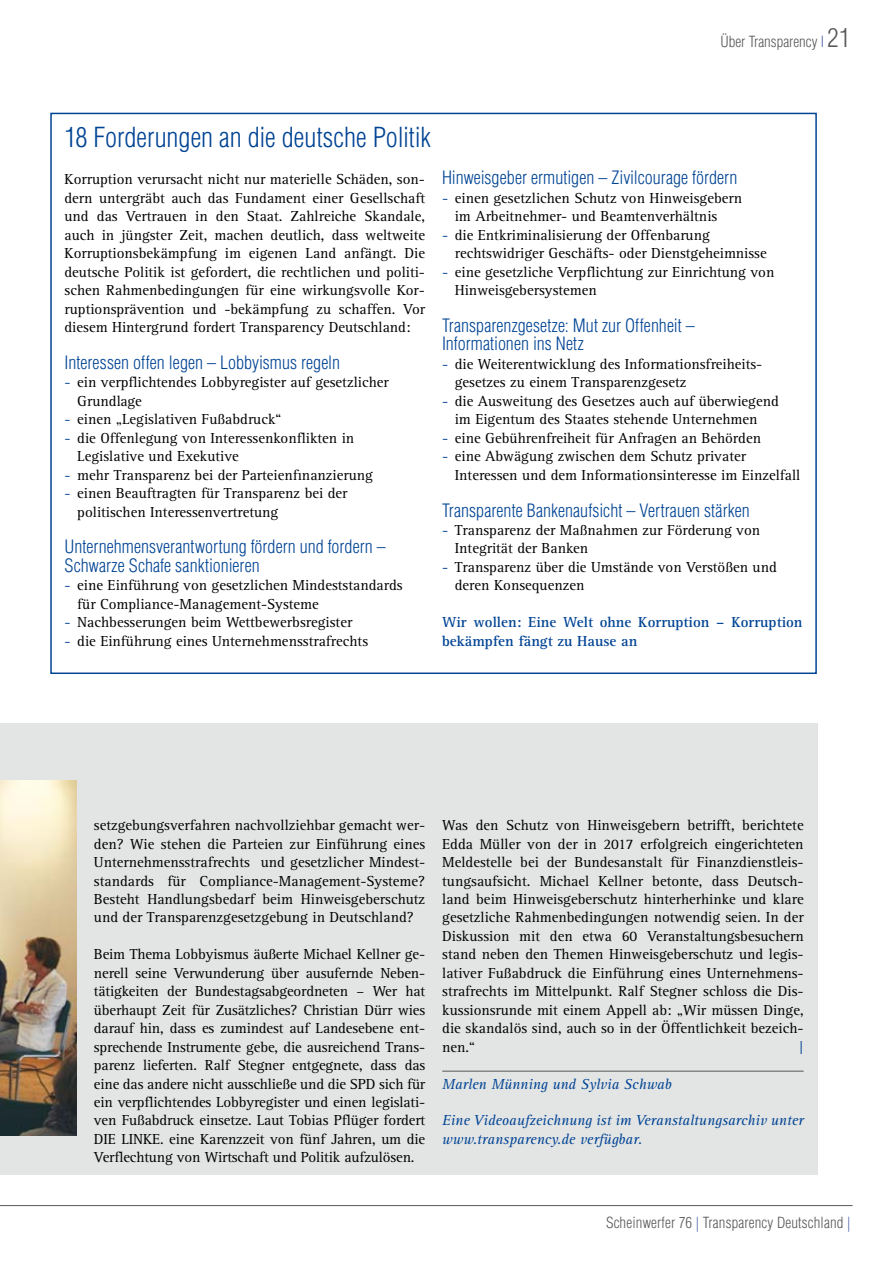
<style>
.page{position:relative;width:893px;height:1263px;background:#fff}
.page>*{position:absolute;margin:0;border:0;box-sizing:border-box;transform-origin:0 0}
.t1{font:300 condensed 27px "Helvetica LT Std";color:#004494}
.t2{font:300 condensed 18px/18.5px "Helvetica LT Std";letter-spacing:.005em;color:#004494}
.t3{font:15px/18.5px "Rotis Serif";color:#000}
.t4{font:italic 15px/18.5px "Rotis Serif";color:#004494}
.t5{font:700 15px/18.5px "Rotis Serif";color:#004494}
.t6{font:300 condensed 15px "Helvetica LT Std";letter-spacing:.01em;color:#58585a}
.t7{font:15px "Rotis Serif";color:#004494}
.s1{color:#5168aa}
.s2{font-size:25.5px}
.s3{color:#004494}
</style>
<div class="page">
<div style="left:0;top:724px;width:818px;height:451px;background:#e3e4e4"></div>
<img style="left:0;top:780px;width:77px;height:355px">
<hr style="left:442px;top:1071px;width:362px;height:1px;background:#58585a">
<hr style="left:0;top:1205px;width:853px;height:1px;background:#58585a">
<p class="t6" style="left:720px;top:32px;width:132px">Über Transparency <span class="s1">I</span> <span class="s2">21</span></p>
<h1 class="t1" style="left:65px;top:121px;width:368px">18 Forderungen an die deutsche Politik</h1>
<p class="t3" style="left:65px;top:171px;width:362px;text-align:justify">Korruption verursacht nicht nur materielle Schäden, son&shy;dern untergräbt auch das Fundament einer Gesellschaft und das Vertrauen in den Staat. Zahlreiche Skandale, auch in jüngster Zeit, machen deutlich, dass weltweite Korruptionsbekämpfung im eigenen Land anfängt. Die deutsche Politik ist gefordert, die rechtlichen und politi&shy;schen Rahmenbedingungen für eine wirkungsvolle Kor&shy;ruptionsprävention und -bekämpfung zu schaffen. Vor diesem Hintergrund fordert Transparency Deutschland:</p>
<p class="t2" style="left:65px;top:353px;width:277px">Interessen offen legen – Lobbyismus regeln</p>
<p class="t3" style="left:77px;top:374px;width:313px;text-indent:-13px"><span class="s3">-</span> ein verpflichtendes Lobbyregister auf gesetzlicher<br>Grundlage</p>
<p class="t3" style="left:65px;top:410px;width:219px"><span class="s3">-</span> einen „Legislativen Fußabdruck“</p>
<p class="t3" style="left:77px;top:429px;width:278px;text-indent:-13px"><span class="s3">-</span> die Offenlegung von Interessenkonflikten in<br>Legislative und Exekutive</p>
<p class="t3" style="left:65px;top:466px;width:310px"><span class="s3">-</span> mehr Transparenz bei der Parteienfinanzierung</p>
<p class="t3" style="left:77px;top:484px;width:272px;text-indent:-13px"><span class="s3">-</span> einen Beauftragten für Transparenz bei der politischen Interessenvertretung</p>
<p class="t2" style="left:65px;top:538px;width:323px">Unternehmensverantwortung fördern und fordern –<br>Schwarze Schafe sanktionieren</p>
<p class="t3" style="left:77px;top:576px;width:327px;text-indent:-13px"><span class="s3">-</span> eine Einführung von gesetzlichen Mindeststandards für Compliance-Management-Systeme</p>
<p class="t3" style="left:65px;top:613px;width:289px"><span class="s3">-</span> Nachbesserungen beim Wettbewerbsregister</p>
<p class="t3" style="left:65px;top:632px;width:305px"><span class="s3">-</span> die Einführung eines Unternehmensstrafrechts</p>
<p class="t2" style="left:442px;top:169px;width:297px">Hinweisgeber ermutigen – Zivilcourage fördern</p>
<p class="t3" style="left:455px;top:189px;width:289px;text-indent:-13px"><span class="s3">-</span> einen gesetzlichen Schutz von Hinweisgebern im Arbeitnehmer- und Beamtenverhältnis</p>
<p class="t3" style="left:455px;top:226px;width:313px;text-indent:-13px"><span class="s3">-</span> die Entkriminalisierung der Offenbarung rechtswidriger Geschäfts- oder Dienstgeheimnisse</p>
<p class="t3" style="left:455px;top:263px;width:321px;text-indent:-13px"><span class="s3">-</span> eine gesetzliche Verpflichtung zur Einrichtung von<br>Hinweisgebersystemen</p>
<p class="t2" style="left:442px;top:316px;width:254px">Transparenzgesetze: Mut zur Offenheit –<br>Informationen ins Netz</p>
<p class="t3" style="left:455px;top:355px;width:307px;text-indent:-13px"><span class="s3">-</span> die Weiterentwicklung des Informationsfreiheits&shy;gesetzes zu einem Transparenzgesetz</p>
<p class="t3" style="left:442px;top:392px;width:338px;text-align:center"><span class="s3">-</span> die Ausweitung des Gesetzes auch auf überwiegend im Eigentum des Staates stehende Unternehmen</p>
<p class="t3" style="left:442px;top:429px;width:320px"><span class="s3">-</span> eine Gebührenfreiheit für Anfragen an Behörden</p>
<p class="t3" style="left:455px;top:447px;width:347px;text-indent:-13px"><span class="s3">-</span> eine Abwägung zwischen dem Schutz privater<br>Interessen und dem Informationsinteresse im Einzelfall</p>
<p class="t2" style="left:442px;top:501px;width:309px">Transparente Bankenaufsicht – Vertrauen stärken</p>
<p class="t3" style="left:455px;top:521px;width:307px;text-indent:-13px"><span class="s3">-</span> Transparenz der Maßnahmen zur Förderung von<br>Integrität der Banken</p>
<p class="t3" style="left:455px;top:558px;width:324px;text-indent:-13px"><span class="s3">-</span> Transparenz über die Umstände von Verstößen und deren Konsequenzen</p>
<p class="t5" style="left:442px;top:613px;width:362px">Wir wollen: Eine Welt ohne Korruption – Korruption bekämpfen fängt zu Hause an</p>
<p class="t3" style="left:94px;top:816px;width:333px;text-align:justify">setzgebungsverfahren nachvollziehbar gemacht wer&shy;den? Wie stehen die Parteien zur Einführung eines Unternehmensstrafrechts und gesetzlicher Mindest&shy;standards für Compliance-Management-Systeme?<br>Besteht Handlungsbedarf beim Hinweisgeberschutz und der Transparenzgesetzgebung in Deutschland?</p>
<p class="t3" style="left:94px;top:945px;width:333px;text-align:justify">Beim Thema Lobbyismus äußerte Michael Kellner ge&shy;nerell seine Verwunderung über ausufernde Neben&shy;tätigkeiten der Bundestagsabgeordneten – Wer hat überhaupt Zeit für Zusätzliches? Christian Dürr wies darauf hin, dass es zumindest auf Landesebene ent&shy;sprechende Instrumente gebe, die ausreichend Trans&shy;parenz lieferten. Ralf Stegner entgegnete, dass das eine das andere nicht ausschließe und die SPD sich für ein verpflichtendes Lobbyregister und einen legislati&shy;ven Fußabdruck einsetze. Laut Tobias Pflüger fordert DIE LINKE. eine Karenzzeit von fünf Jahren, um die Verflechtung von Wirtschaft und Politik aufzulösen.</p>
<p class="t3" style="left:442px;top:816px;width:363px;text-align:justify">Was den Schutz von Hinweisgebern betrifft, berichtete Edda Müller von der in 2017 erfolgreich eingerichteten Meldestelle bei der Bundesanstalt für Finanzdienstleis&shy;tungsaufsicht. Michael Kellner betonte, dass Deutsch&shy;land beim Hinweisgeberschutz hinterherhinke und klare gesetzliche Rahmenbedingungen notwendig seien. In der Diskussion mit den etwa 60 Veranstaltungsbesuchern stand neben den Themen Hinweisgeberschutz und legis&shy;lativer Fußabdruck die Einführung eines Unternehmens&shy;strafrechts im Mittelpunkt. Ralf Stegner schloss die Dis&shy;kussionsrunde mit einem Appell ab: „Wir müssen Dinge, die skandalös sind, auch so in der Öffentlichkeit bezeich&shy;nen.“</p>
<p class="t7" style="left:799px;top:1038px;width:6px">|</p>
<p class="t4" style="left:442px;top:1075px;width:231px">Marlen Münning und Sylvia Schwab</p>
<p class="t4" style="left:442px;top:1112px;width:363px">Eine Videoaufzeichnung ist im Veranstaltungsarchiv unter www.transparency.de verfügbar.</p>
<p class="t6" style="left:606px;top:1213px;width:246px">Scheinwerfer 76 <span class="s1">|</span> Transparency Deutschland <span class="s1">|</span></p>
</div>
